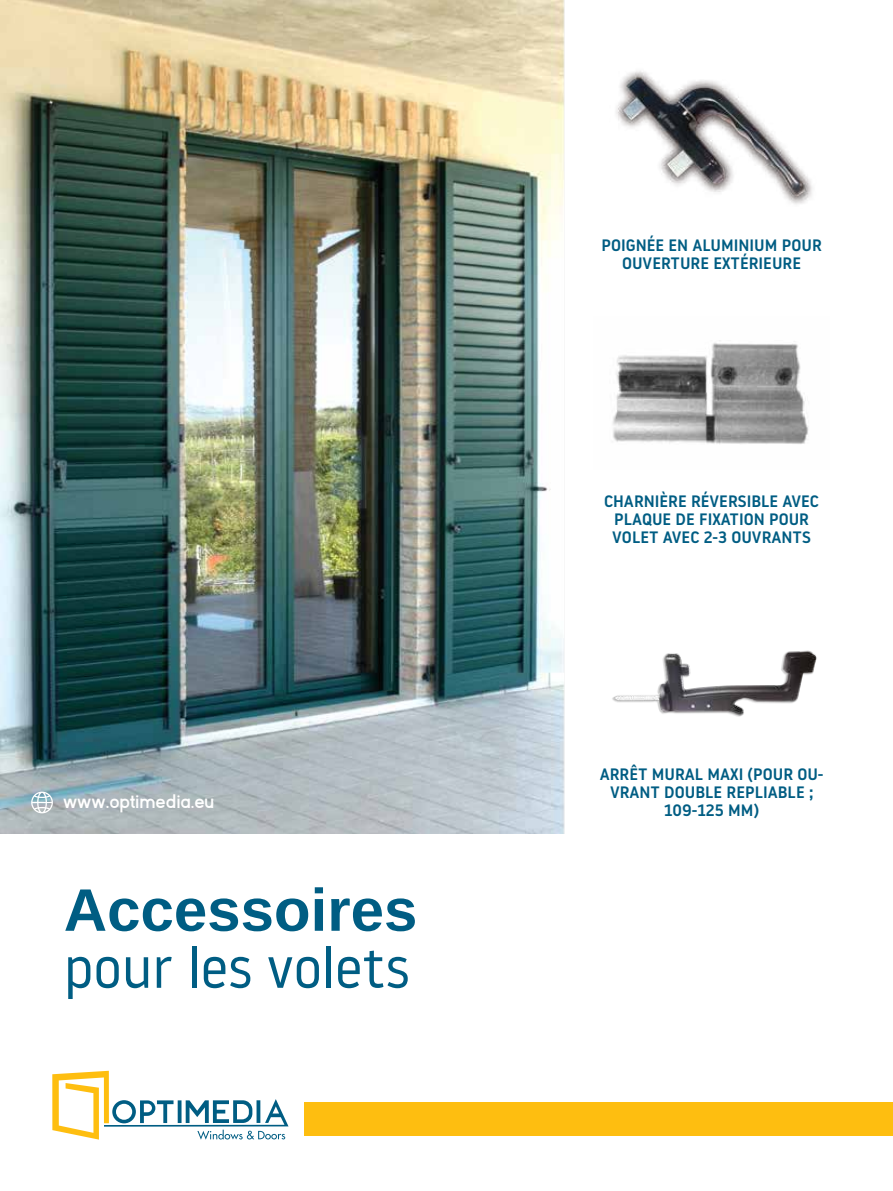
<style>
.page{position:relative;width:893px;height:1191px;background:#fff}
.page>*{position:absolute;margin:0;border:0;box-sizing:border-box;transform-origin:0 0}
.t1{font:700 60px "Arimo";color:#005d83}
.t2{font:55.5px "Noway";color:#005d83}
.t3{font:700 19.5px "Kayak Sans";color:#fff}
.t4{font:16.5px/18px "nowaymedium";color:#005d83;text-align:center}
</style>
<div class="page">
<svg style="left:52px;top:1070px;width:237px;height:69px"></svg>
<div style="left:304px;top:1102px;width:589px;height:33px;background:#febe10"></div>
<img style="left:0;top:0;width:564px;height:833px">
<img style="left:616px;top:71px;width:197px;height:133px">
<img style="left:612px;top:340px;width:197px;height:104px">
<svg style="left:31px;top:791px;width:22px;height:22px"></svg>
<img style="left:612px;top:650px;width:205px;height:67px">
<p class="t3" style="left:63px;top:790px;width:153px">www.optimedia.eu</p>
<h1 class="t1" style="left:64px;top:868px;width:355px">Accessoires</h1>
<h2 class="t2" style="left:64px;top:930px;width:347px">pour les volets</h2>
<p class="t4" style="left:601px;top:235px;width:222px">POIGNÉE EN ALUMINIUM POUR<br>OUVERTURE EXTÉRIEURE</p>
<p class="t4" style="left:604px;top:492px;width:216px">CHARNIÈRE RÉVERSIBLE AVEC<br>PLAQUE DE FIXATION POUR<br>VOLET AVEC 2-3 OUVRANTS</p>
<p class="t4" style="left:600px;top:764px;width:225px">ARRÊT MURAL MAXI (POUR OU-<br>VRANT DOUBLE REPLIABLE ;<br>109-125 MM)</p>
</div>
